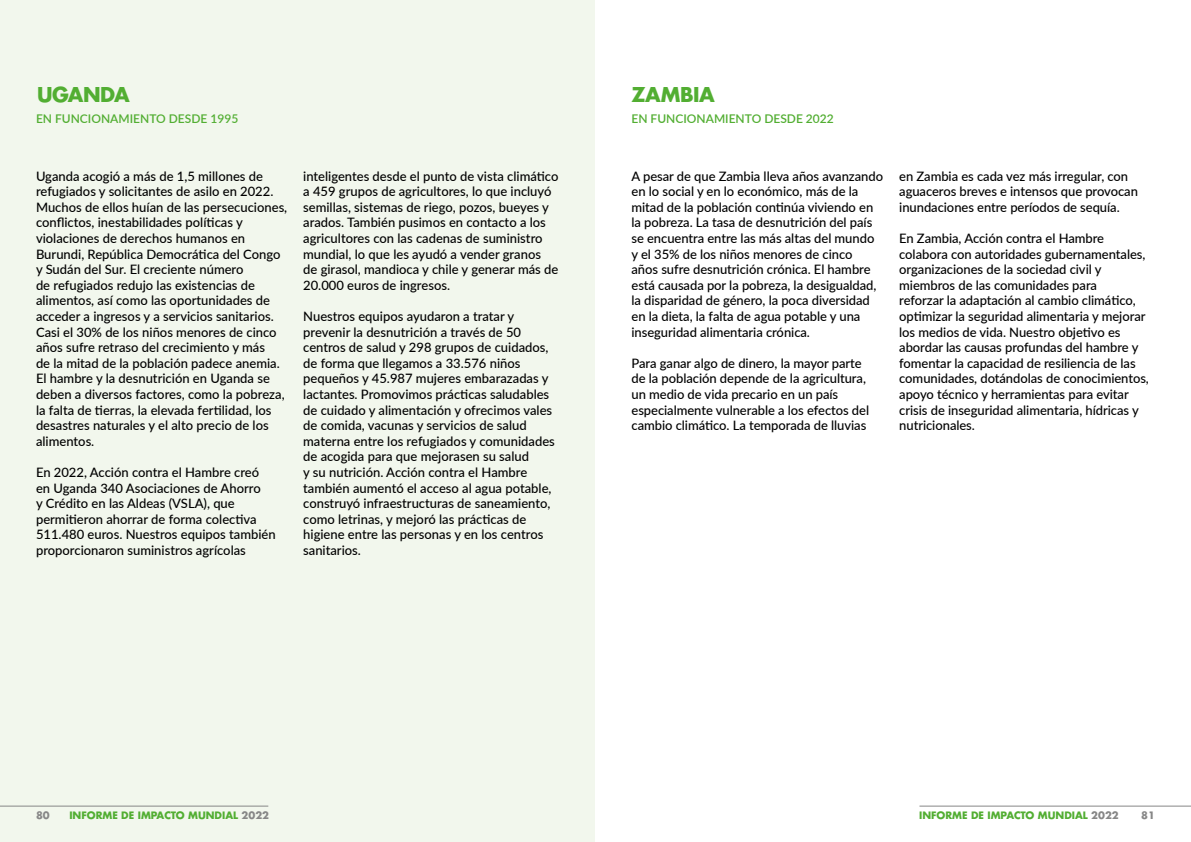
<style>
.page{position:relative;width:1191px;height:842px;background:#fff}
.page>*{position:absolute;margin:0;border:0;box-sizing:border-box;transform-origin:0 0}
.t1{font:700 20px "Futura LT Pro";letter-spacing:-.025em;color:#52ae32}
.t2{font:500 13px/15.6px "Lato";color:#000}
.t3{font:600 12px "Lato";color:#52ae32}
.t4{font:700 10px "Futura LT Pro";color:#52ae32}
.t5{font:700 10px "Futura LT Pro";color:#878787}
.s1{color:#878787}
</style>
<div class="page">
<div style="left:0;top:0;width:595px;height:842px;background:#f2f7ed"></div>
<hr style="left:0;top:806px;width:268px;height:1px;background:#878787">
<hr style="left:919px;top:806px;width:272px;height:1px;background:#878787">
<h1 class="t1" style="left:37px;top:79px;width:94px">UGANDA</h1>
<h1 class="t1" style="left:631px;top:79px;width:85px">ZAMBIA</h1>
<p class="t3" style="left:36px;top:110px;width:204px">EN FUNCIONAMIENTO DESDE 1995</p>
<p class="t3" style="left:631px;top:110px;width:204px">EN FUNCIONAMIENTO DESDE 2022</p>
<p class="t2" style="left:36px;top:167px;width:253px">Uganda acogió a más de 1,5 millones de refugiados y solicitantes de asilo en 2022.<br>Muchos de ellos huían de las persecuciones, conflictos, inestabilidades políticas y violaciones de derechos humanos en Burundi, República Democrática del Congo y Sudán del Sur. El creciente número<br>de refugiados redujo las existencias de alimentos, así como las oportunidades de acceder a ingresos y a servicios sanitarios.<br>Casi el 30% de los niños menores de cinco años sufre retraso del crecimiento y más<br>de la mitad de la población padece anemia.<br>El hambre y la desnutrición en Uganda se deben a diversos factores, como la pobreza, la falta de tierras, la elevada fertilidad, los desastres naturales y el alto precio de los alimentos.</p>
<p class="t2" style="left:36px;top:464px;width:241px">En 2022, Acción contra el Hambre creó en Uganda 340 Asociaciones de Ahorro<br>y Crédito en las Aldeas (VSLA), que permitieron ahorrar de forma colectiva 511.480 euros. Nuestros equipos también proporcionaron suministros agrícolas</p>
<p class="t2" style="left:303px;top:167px;width:257px">inteligentes desde el punto de vista climático a 459 grupos de agricultores, lo que incluyó semillas, sistemas de riego, pozos, bueyes y arados. También pusimos en contacto a los agricultores con las cadenas de suministro mundial, lo que les ayudó a vender granos de girasol, mandioca y chile y generar más de 20.000 euros de ingresos.</p>
<p class="t2" style="left:303px;top:308px;width:253px">Nuestros equipos ayudaron a tratar y prevenir la desnutrición a través de 50 centros de salud y 298 grupos de cuidados, de forma que llegamos a 33.576 niños pequeños y 45.987 mujeres embarazadas y lactantes. Promovimos prácticas saludables de cuidado y alimentación y ofrecimos vales de comida, vacunas y servicios de salud materna entre los refugiados y comunidades de acogida para que mejorasen su salud<br>y su nutrición. Acción contra el Hambre también aumentó el acceso al agua potable, construyó infraestructuras de saneamiento, como letrinas, y mejoró las prácticas de higiene entre las personas y en los centros sanitarios.</p>
<p class="t2" style="left:631px;top:167px;width:253px">A pesar de que Zambia lleva años avanzando en lo social y en lo económico, más de la mitad de la población continúa viviendo en la pobreza. La tasa de desnutrición del país se encuentra entre las más altas del mundo y el 35% de los niños menores de cinco<br>años sufre desnutrición crónica. El hambre está causada por la pobreza, la desigualdad, la disparidad de género, la poca diversidad en la dieta, la falta de agua potable y una inseguridad alimentaria crónica.</p>
<p class="t2" style="left:631px;top:355px;width:239px">Para ganar algo de dinero, la mayor parte de la población depende de la agricultura, un medio de vida precario en un país especialmente vulnerable a los efectos del cambio climático. La temporada de lluvias</p>
<p class="t2" style="left:899px;top:167px;width:240px">en Zambia es cada vez más irregular, con aguaceros breves e intensos que provocan inundaciones entre períodos de sequía.</p>
<p class="t2" style="left:899px;top:230px;width:251px">En Zambia, Acción contra el Hambre colabora con autoridades gubernamentales, organizaciones de la sociedad civil y miembros de las comunidades para<br>reforzar la adaptación al cambio climático, optimizar la seguridad alimentaria y mejorar los medios de vida. Nuestro objetivo es abordar las causas profundas del hambre y fomentar la capacidad de resiliencia de las comunidades, dotándolas de conocimientos, apoyo técnico y herramientas para evitar crisis de inseguridad alimentaria, hídricas y nutricionales.</p>
<p class="t5" style="left:36px;top:808px;width:15px">80</p>
<p class="t4" style="left:69px;top:808px;width:201px">INFORME DE IMPACTO MUNDIAL <span class="s1">2022</span></p>
<p class="t4" style="left:919px;top:808px;width:201px">INFORME DE IMPACTO MUNDIAL <span class="s1">2022</span></p>
<p class="t5" style="left:1141px;top:808px;width:15px">81</p>
</div>
